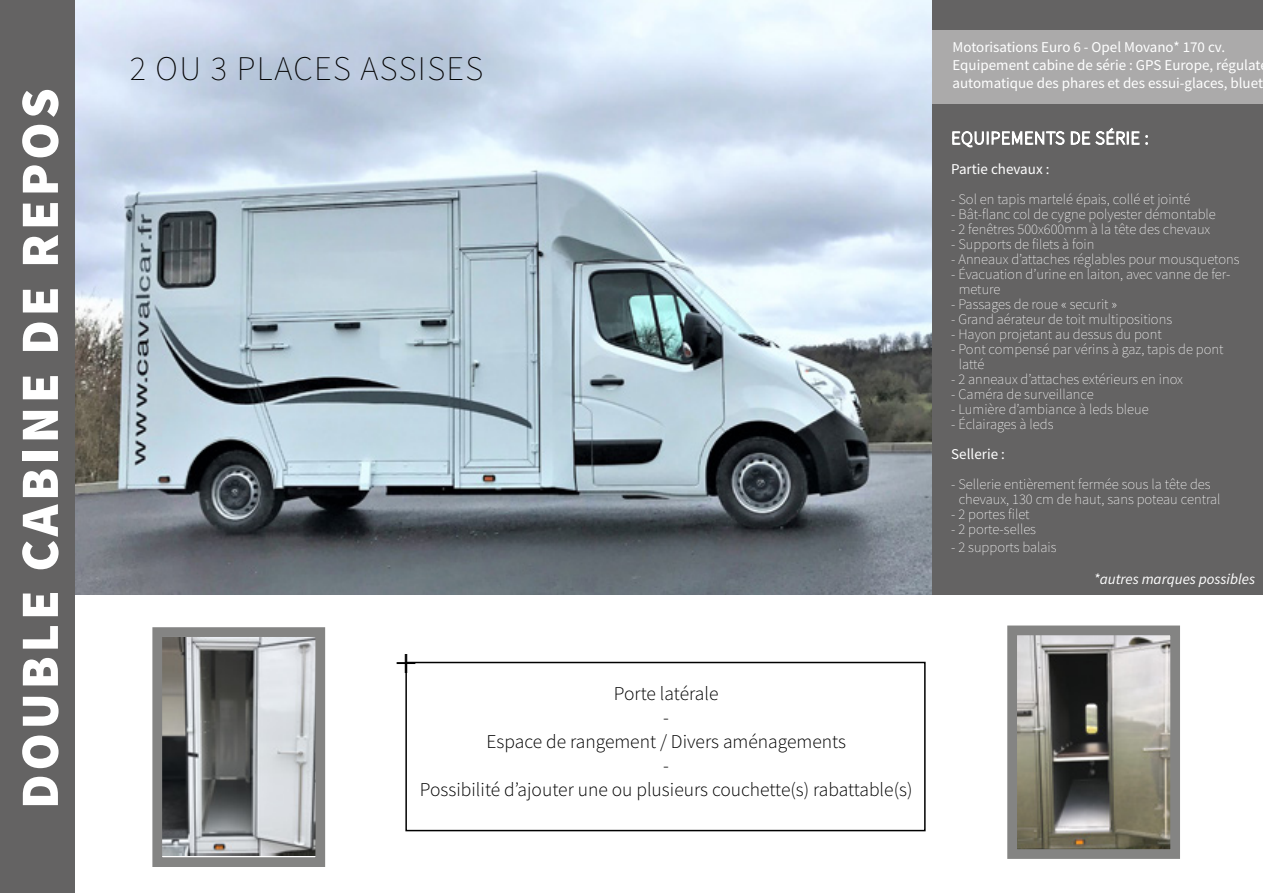
<style>
.page{position:relative;width:1263px;height:893px;background:#fff}
.page>*{position:absolute;margin:0;border:0;box-sizing:border-box;transform-origin:0 0}
.t1{font:900 54px "Source Sans Pro";letter-spacing:.07em;color:#fff}
.t2{font:39px "Minion Pro";color:#000}
.t3{font:200 34.5px "Source Sans Pro";letter-spacing:.04em;color:#000}
.t4{font:300 19.5px/24px "Source Sans Pro";color:#000;text-align:center}
.t5{font:15px/18px "Source Sans Pro";color:#fff}
.t6{font:italic 15px "Source Sans Pro";color:#fff}
.t7{font:200 14.55px/15px "Source Sans Pro";color:#fff}
</style>
<div class="page">
<img style="left:74px;top:0;width:859px;height:595px">
<div style="left:933px;top:0;width:330px;height:595px;background:#646363"></div>
<div style="left:0;top:0;width:74px;height:893px;background:#646363"></div>
<div style="left:932px;top:31px;width:331px;height:73px;background:#abaaaa"></div>
<svg style="left:952px;top:127px;width:196px;height:21px"></svg>
<div style="left:405px;top:662px;width:521px;height:169px;border:2px solid #000"></div>
<img style="left:163px;top:638px;width:151px;height:218px">
<div style="left:152px;top:627px;width:173px;height:240px;border:10px solid #848483"></div>
<img style="left:1018px;top:636px;width:151px;height:212px">
<div style="left:1007px;top:625px;width:173px;height:234px;border:10px solid #848483"></div>
<h1 class="t1" style="left:3px;top:809px;width:722px;rotate:-90deg">DOUBLE CABINE DE REPOS</h1>
<h3 class="t3" style="left:130px;top:48px;width:355px">2 OU 3 PLACES ASSISES</h3>
<h2 class="t2" style="left:395px;top:634px;width:24px">+</h2>
<h3 class="t4" style="left:420px;top:682px;width:494px">Porte latérale<br>-<br>Espace de rangement / Divers aménagements<br>-<br>Possibilité d’ajouter une ou plusieurs couchette(s) rabattable(s)</h3>
<p class="t5" style="left:952px;top:38px;width:312px">Motorisations Euro 6 - Opel Movano* 170 cv.<br>Equipement cabine de série : GPS Europe, régulat automatique des phares et des essui-glaces, bluet</p>
<p class="t5" style="left:951px;top:160px;width:100px">Partie chevaux :</p>
<p class="t7" style="left:951px;top:192px;width:241px">- Sol en tapis martelé épais, collé et jointé</p>
<p class="t7" style="left:951px;top:207px;width:266px">- Bât-flanc col de cygne polyester démontable</p>
<p class="t7" style="left:951px;top:222px;width:261px">- 2 fenêtres 500x600mm à la tête des chevaux</p>
<p class="t7" style="left:951px;top:237px;width:145px">- Supports de filets à foin</p>
<p class="t7" style="left:951px;top:252px;width:290px">- Anneaux d’attaches réglables pour mousquetons</p>
<p class="t7" style="left:959px;top:267px;width:273px;text-indent:-7px">- Évacuation d’urine en laiton, avec vanne de fer&shy;meture</p>
<p class="t7" style="left:951px;top:297px;width:167px">- Passages de roue « securit »</p>
<p class="t7" style="left:951px;top:312px;width:222px">- Grand aérateur de toit multipositions</p>
<p class="t7" style="left:951px;top:327px;width:212px">- Hayon projetant au dessus du pont</p>
<p class="t7" style="left:959px;top:342px;width:266px;text-indent:-7px">- Pont compensé par vérins à gaz, tapis de pont latté</p>
<p class="t7" style="left:951px;top:372px;width:233px">- 2 anneaux d’attaches extérieurs en inox</p>
<p class="t7" style="left:951px;top:387px;width:144px">- Caméra de surveillance</p>
<p class="t7" style="left:951px;top:402px;width:199px">- Lumière d’ambiance à leds bleue</p>
<p class="t7" style="left:951px;top:417px;width:104px">- Éclairages à leds</p>
<p class="t5" style="left:951px;top:445px;width:55px">Sellerie :</p>
<p class="t7" style="left:959px;top:477px;width:263px;text-indent:-7px">- Sellerie entièrement fermée sous la tête des chevaux, 130 cm de haut, sans poteau central</p>
<p class="t7" style="left:951px;top:507px;width:80px">- 2 portes filet</p>
<p class="t7" style="left:951px;top:522px;width:86px">- 2 porte-selles</p>
<p class="t7" style="left:951px;top:540px;width:107px">- 2 supports balais</p>
<p class="t6" style="left:1094px;top:570px;width:163px">*autres marques possibles</p>
</div>
